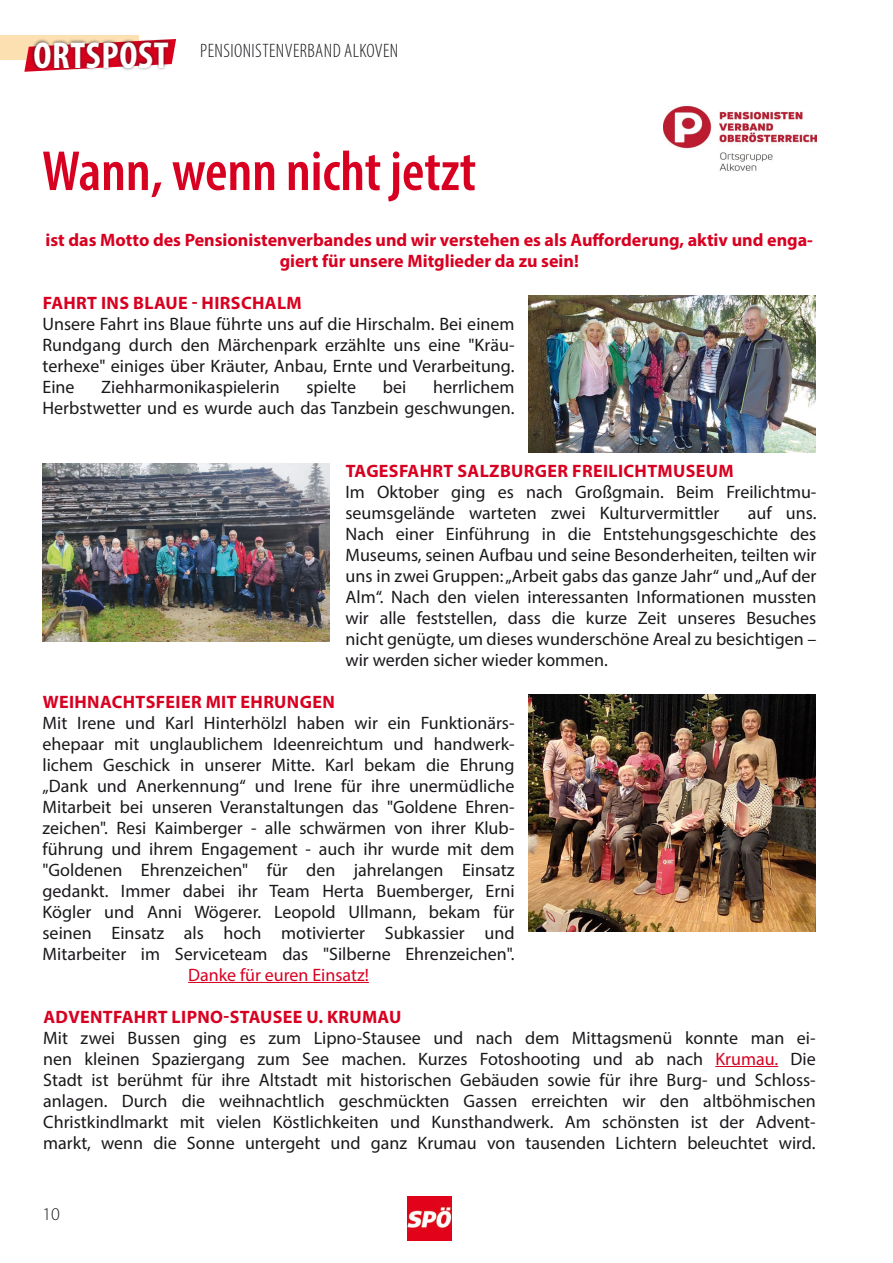
<style>
.page{position:relative;width:893px;height:1263px;background:#fff}
.page>*{position:absolute;margin:0;border:0;box-sizing:border-box;transform-origin:0 0}
.headline{font:600 condensed 57px "Myriad Pro";color:#d80021}
.t1{font:700 condensed 37.65px "Myriad Pro";letter-spacing:.02em;color:#fff}
.t2{font:300 condensed 19.5px "Myriad Pro";letter-spacing:.02em;color:#1b181c}
.kasten{font:18px/21px "Myriad Pro";color:#1b181c;text-align:justify}
.kasten-2{font:700 18px "Myriad Pro";letter-spacing:.02em;color:#d80021}
.kasten-3{font:700 18px/21px "Myriad Pro";color:#d80021;text-align:center}
.kasten-4{font:18px "Myriad Pro";color:#d80021}
.t3{font:300 18px "Myriad Pro";color:#1b181c}
.s1{color:#d80021}
</style>
<div class="page">
<svg style="left:0;top:35px;width:176px;height:37px"></svg>
<div style="left:31px;top:38px;width:141px;height:33px;background:#1b181c;opacity:.75"></div>
<img style="left:663px;top:106px;width:153px;height:65px">
<hr style="left:188px;top:982px;width:181px;height:1px;background:#d80021">
<img style="left:528px;top:295px;width:288px;height:157px">
<img style="left:43px;top:463px;width:287px;height:179px">
<img style="left:528px;top:694px;width:288px;height:237px">
<hr style="left:715px;top:1066px;width:63px;height:1px;background:#d80021">
<img style="left:407px;top:1197px;width:45px;height:43px">
<h2 class="t1" style="left:33px;top:32px;width:137px">ORTSPOST</h2>
<p class="t2" style="left:200px;top:39px;width:200px">PENSIONISTENVERBAND ALKOVEN</p>
<p class="headline" style="left:42px;top:136px;width:435px">Wann, wenn nicht jetzt</p>
<p class="kasten-3" style="left:46px;top:228px;width:769px">ist das Motto des Pensionistenverbandes und wir verstehen es als Aufforderung, aktiv und enga&shy;giert für unsere Mitglieder da zu sein!</p>
<p class="kasten-2" style="left:43px;top:291px;width:261px">FAHRT INS BLAUE - HIRSCHALM</p>
<p class="kasten" style="left:43px;top:313px;width:474px">Unsere Fahrt ins Blaue führte uns auf die Hirschalm. Bei einem Rundgang durch den Märchenpark erzählte uns eine "Kräu&shy;terhexe" einiges über Kräuter, Anbau, Ernte und Verarbeitung.</p>
<p class="kasten" style="left:43px;top:376px;width:34px">Eine</p>
<p class="kasten" style="left:101px;top:376px;width:180px">Ziehharmonikaspielerin</p>
<p class="kasten" style="left:306px;top:376px;width:51px">spielte</p>
<p class="kasten" style="left:383px;top:376px;width:25px">bei</p>
<p class="kasten" style="left:433px;top:376px;width:83px">herrlichem</p>
<p class="kasten" style="left:43px;top:397px;width:473px">Herbstwetter und es wurde auch das Tanzbein geschwungen.</p>
<p class="kasten-2" style="left:346px;top:459px;width:389px">TAGESFAHRT SALZBURGER FREILICHTMUSEUM</p>
<p class="kasten" style="left:345px;top:481px;width:472px">Im Oktober ging es nach Großgmain. Beim Freilichtmu&shy;seumsgelände warteten zwei Kulturvermittler</p>
<p class="kasten" style="left:345px;top:502px;width:472px;text-align:right">auf uns.<br>Nach einer Einführung in die Entstehungsgeschichte des</p>
<p class="kasten" style="left:345px;top:544px;width:472px">Museums, seinen Aufbau und seine Besonderheiten, teilten wir uns in zwei Gruppen: „Arbeit gabs das ganze Jahr“ und „Auf der Alm“. Nach den vielen interessanten Informationen mussten</p>
<p class="kasten" style="left:345px;top:607px;width:472px">wir alle feststellen, dass die kurze Zeit unseres Besuches</p>
<p class="kasten" style="left:345px;top:628px;width:472px">nicht genügte, um dieses wunderschöne Areal zu besichtigen –</p>
<p class="kasten" style="left:345px;top:649px;width:264px">wir werden sicher wieder kommen.</p>
<p class="kasten-2" style="left:43px;top:690px;width:294px">WEIHNACHTSFEIER MIT EHRUNGEN</p>
<p class="kasten" style="left:43px;top:712px;width:473px">Mit Irene und Karl Hinterhölzl haben wir ein Funktionärs-</p>
<p class="kasten" style="left:43px;top:733px;width:473px">ehepaar mit unglaublichem Ideenreichtum und handwerk&shy;lichem Geschick in unserer Mitte. Karl bekam die Ehrung</p>
<p class="kasten" style="left:43px;top:775px;width:473px">„Dank und Anerkennung“ und Irene für ihre unermüdliche</p>
<p class="kasten" style="left:43px;top:796px;width:473px">Mitarbeit bei unseren Veranstaltungen das "Goldene Ehren-</p>
<p class="kasten" style="left:43px;top:817px;width:473px">zeichen". Resi Kaimberger - alle schwärmen von ihrer Klub-</p>
<p class="kasten" style="left:43px;top:838px;width:473px">führung und ihrem Engagement - auch ihr wurde mit dem</p>
<p class="kasten" style="left:43px;top:859px;width:473px">"Goldenen Ehrenzeichen" für den jahrelangen Einsatz</p>
<p class="kasten" style="left:43px;top:880px;width:474px">gedankt. Immer dabei ihr Team Herta Buemberger, Erni</p>
<p class="kasten" style="left:43px;top:901px;width:473px">Kögler und Anni Wögerer. Leopold Ullmann, bekam für</p>
<p class="kasten" style="left:43px;top:922px;width:473px">seinen Einsatz als hoch motivierter Subkassier und</p>
<p class="kasten" style="left:43px;top:943px;width:473px">Mitarbeiter im Serviceteam das "Silberne Ehrenzeichen".</p>
<p class="kasten-4" style="left:188px;top:963px;width:182px">Danke für euren Einsatz!</p>
<p class="kasten-2" style="left:43px;top:1005px;width:359px">ADVENTFAHRT LIPNO-STAUSEE U. KRUMAU</p>
<p class="kasten" style="left:43px;top:1027px;width:774px">Mit zwei Bussen ging es zum Lipno-Stausee und nach dem Mittagsmenü konnte man ei&shy;nen kleinen Spaziergang zum See machen. Kurzes Fotoshooting und ab nach <span class="s1">Krumau.</span> Die Stadt ist berühmt für ihre Altstadt mit historischen Gebäuden sowie für ihre Burg- und Schloss&shy;anlagen. Durch die weihnachtlich geschmückten Gassen erreichten wir den altböhmischen Christkindlmarkt mit vielen Köstlichkeiten und Kunsthandwerk. Am schönsten ist der Advent&shy;markt, wenn die Sonne untergeht und ganz Krumau von tausenden Lichtern beleuchtet wird.</p>
<p class="t3" style="left:43px;top:1203px;width:19px">10</p>
</div>
